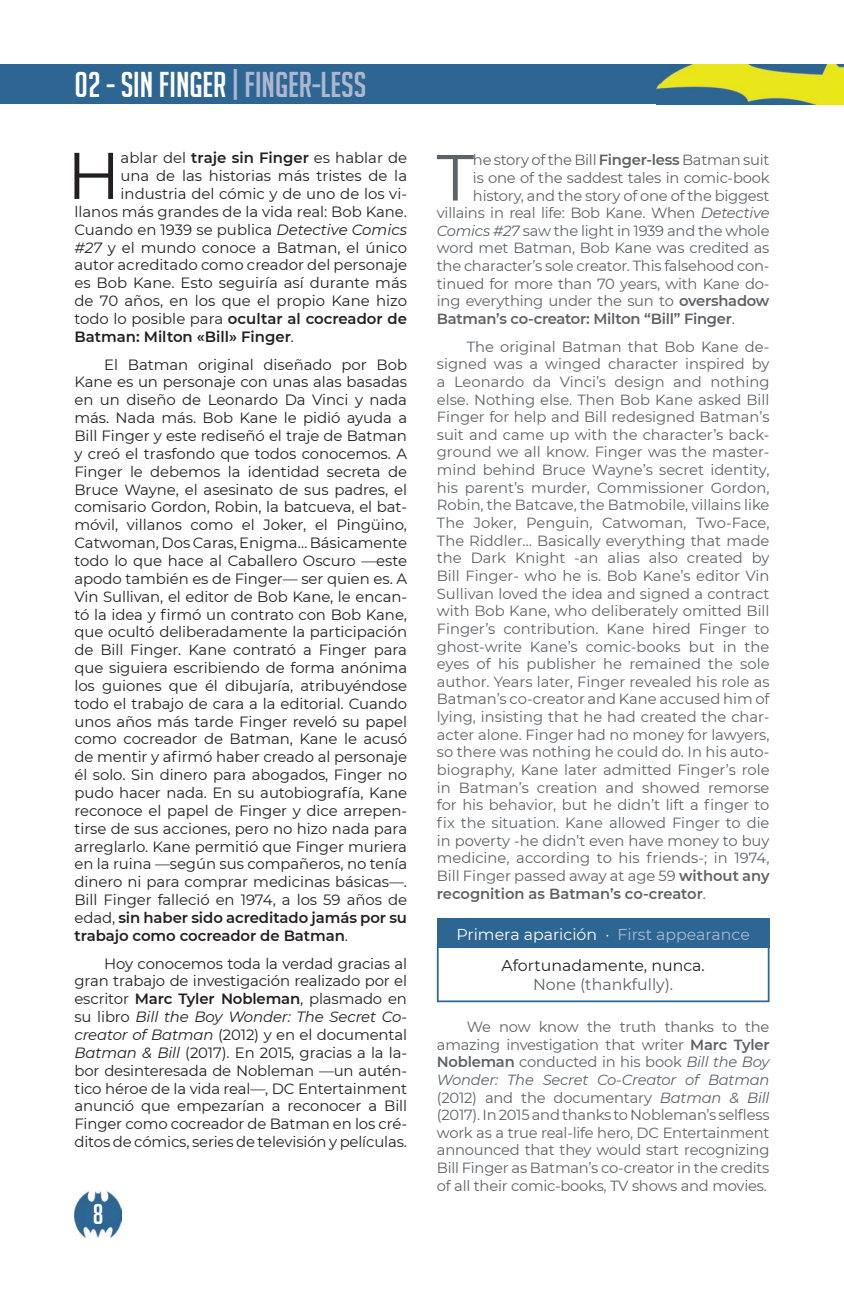
<style>
.page{position:relative;width:844px;height:1290px;background:#fff}
.page>*{position:absolute;margin:0;border:0;box-sizing:border-box;transform-origin:0 0}
.t1{font:65.8px "Montserrat";color:#231f20}
.t2{font:65.1px "Montserrat";color:#5d6266}
.t3{font:35px "Big Noodle Titling";color:#fff}
.t4{font:28px "Big Noodle Titling";color:#fff}
.t5{font:15.75px/30.3px "Montserrat";color:#231f20;text-align:center}
.t6{font:15.75px "Montserrat";color:#5d6266}
.t7{font:14.88px/17.8px "Montserrat";color:#231f20;text-align:justify}
.t8{font:600 14.88px "Montserrat";color:#231f20}
.t9{font:14.7px/17.7px "Montserrat";letter-spacing:-.015em;color:#5d6266;text-align:justify}
.t10{font:600 14.7px "Montserrat";letter-spacing:-.015em;color:#5d6266}
.s1{color:#adb8cf}
.s2{font-weight:600}
.s3{font-style:italic}
.s4{font-weight:400}
.s5{color:#fff}
</style>
<div class="page">
<div style="left:0;top:64px;width:843px;height:40px;background:#2d6593"></div>
<img style="left:74px;top:1191px;width:48px;height:47px">
<img style="left:656px;top:104px;width:187px;height:1px">
<img style="left:656px;top:64px;width:187px;height:40px">
<div style="left:437px;top:918px;width:332px;height:29px;background:#2d6593"></div>
<svg style="left:437px;top:947px;width:332px;height:55px"></svg>
<h3 class="t3" style="left:74px;top:66px;width:293px">02 - SIN FINGER <span class="s1">| FINGER-LESS</span></h3>
<h1 class="t1" style="left:67px;top:130px;width:55px">H</h1>
<p class="t7" style="left:120px;top:148px;width:288px">ablar del <span class="s2">traje sin Finger</span> es hablar de</p>
<p class="t7" style="left:120px;top:166px;width:288px">una de las historias más tristes de la</p>
<p class="t7" style="left:120px;top:184px;width:288px">industria del cómic y de uno de los vi-</p>
<p class="t7" style="left:74px;top:202px;width:334px">llanos más grandes de la vida real: Bob Kane.</p>
<p class="t7" style="left:74px;top:220px;width:334px">Cuando en 1939 se publica <span class="s3">Detective Comics</span></p>
<p class="t7" style="left:74px;top:238px;width:334px"><span class="s3">#27</span> y el mundo conoce a Batman, el único</p>
<p class="t7" style="left:74px;top:256px;width:334px">autor acreditado como creador del personaje</p>
<p class="t7" style="left:74px;top:273px;width:334px">es Bob Kane. Esto seguiría así durante más</p>
<p class="t7" style="left:74px;top:291px;width:334px">de 70 años, en los que el propio Kane hizo</p>
<p class="t8" style="left:74px;top:308px;width:334px"><span class="s4">todo lo posible para</span> ocultar al cocreador de</p>
<p class="t8" style="left:74px;top:326px;width:221px">Batman: Milton «Bill» Finger<span class="s4">.</span></p>
<p class="t7" style="left:74px;top:355px;width:334px;text-indent:30px">El Batman original diseñado por Bob Kane es un personaje con unas alas basadas en un diseño de Leonardo Da Vinci y nada más. Nada más. Bob Kane le pidió ayuda a Bill Finger y este rediseñó el traje de Batman y creó el trasfondo que todos conocemos. A Finger le debemos la identidad secreta de Bruce Wayne, el asesinato de sus padres, el comisario Gordon, Robin, la batcueva, el bat&shy;móvil, villanos como el Joker, el Pingüino, Catwoman, Dos Caras, Enigma… Básicamente todo lo que hace al Caballero Oscuro —este apodo también es de Finger— ser quien es. A Vin Sullivan, el editor de Bob Kane, le encan&shy;tó la idea y firmó un contrato con Bob Kane, que ocultó deliberadamente la participación de Bill Finger. Kane contrató a Finger para que siguiera escribiendo de forma anónima los guiones que él dibujaría, atribuyéndose todo el trabajo de cara a la editorial. Cuando unos años más tarde Finger reveló su papel como cocreador de Batman, Kane le acusó de mentir y afirmó haber creado al personaje él solo. Sin dinero para abogados, Finger no pudo hacer nada. En su autobiografía, Kane reconoce el papel de Finger y dice arrepen&shy;tirse de sus acciones, pero no hizo nada para arreglarlo. Kane permitió que Finger muriera en la ruina —según sus compañeros, no tenía dinero ni para comprar medicinas básicas—.<br>Bill Finger falleció en 1974, a los 59 años de edad, <span class="s2">sin haber sido acreditado jamás por su trabajo como cocreador de Batman</span>.</p>
<p class="t7" style="left:74px;top:954px;width:334px;text-indent:30px">Hoy conocemos toda la verdad gracias al gran trabajo de investigación realizado por el escritor <span class="s2">Marc Tyler Nobleman</span>, plasmado en su libro <span class="s3">Bill the Boy Wonder: The Secret Co&shy;creator of Batman</span> (2012) y en el documental <span class="s3">Batman &amp; Bill</span> (2017). En 2015, gracias a la la&shy;bor desinteresada de Nobleman —un autén&shy;tico héroe de la vida real—, DC Entertainment anunció que empezarían a reconocer a Bill Finger como cocreador de Batman en los cré&shy;ditos de cómics, series de televisión y películas.</p>
<h3 class="t4" style="left:93px;top:1199px;width:12px">8</h3>
<h2 class="t2" style="left:436px;top:133px;width:39px">T</h2>
<p class="t9" style="left:473px;top:151px;width:298px">he story of the Bill <span class="s2">Finger-less</span> Batman suit</p>
<p class="t9" style="left:473px;top:168px;width:298px">is one of the saddest tales in comic-book</p>
<p class="t9" style="left:473px;top:186px;width:298px">history, and the story of one of the biggest</p>
<p class="t9" style="left:437px;top:204px;width:334px">villains in real life: Bob Kane. When <span class="s3">Detective</span></p>
<p class="t9" style="left:437px;top:221px;width:334px"><span class="s3">Comics #27</span> saw the light in 1939 and the whole</p>
<p class="t9" style="left:437px;top:239px;width:334px">word met Batman, Bob Kane was credited as</p>
<p class="t9" style="left:437px;top:256px;width:334px">the character’s sole creator. This falsehood con-</p>
<p class="t9" style="left:437px;top:274px;width:334px">tinued for more than 70 years, with Kane do-</p>
<p class="t9" style="left:437px;top:292px;width:334px">ing everything under the sun to <span class="s2">overshadow</span></p>
<p class="t10" style="left:437px;top:308px;width:299px">Batman’s co-creator: Milton “Bill” Finger<span class="s4">.</span></p>
<p class="t9" style="left:437px;top:337px;width:334px;text-indent:30px">The original Batman that Bob Kane de&shy;signed was a winged character inspired by a Leonardo da Vinci’s design and nothing else. Nothing else. Then Bob Kane asked Bill Finger for help and Bill redesigned Batman’s suit and came up with the character’s back&shy;ground we all know. Finger was the master&shy;mind behind Bruce Wayne’s secret identity, his parent’s murder, Commissioner Gordon, Robin, the Batcave, the Batmobile, villains like The Joker, Penguin, Catwoman, Two-Face, The Riddler… Basically everything that made the Dark Knight -an alias also created by Bill Finger- who he is. Bob Kane’s editor Vin Sullivan loved the idea and signed a contract with Bob Kane, who deliberately omitted Bill Finger’s contribution. Kane hired Finger to ghost-write Kane’s comic-books but in the eyes of his publisher he remained the sole author. Years later, Finger revealed his role as Batman’s co-creator and Kane accused him of lying, insisting that he had created the char&shy;acter alone. Finger had no money for lawyers, so there was nothing he could do. In his auto&shy;biography, Kane later admitted Finger’s role in Batman’s creation and showed remorse for his behavior, but he didn’t lift a finger to fix the situation. Kane allowed Finger to die in poverty -he didn’t even have money to buy medicine, according to his friends-; in 1974, Bill Finger passed away at age 59 <span class="s2">without any recognition as Batman’s co-creator</span>.</p>
<p class="t5" style="left:456px;top:919px;width:295px"><span class="s5">Primera aparición ·</span> <span class="s1">First appearance<br></span>Afortunadamente, nunca.</p>
<p class="t6" style="left:533px;top:973px;width:142px">None (thankfully).</p>
<p class="t9" style="left:437px;top:1017px;width:334px;text-indent:30px">We now know the truth thanks to the amazing investigation that writer <span class="s2">Marc Tyler Nobleman</span> conducted in his book <span class="s3">Bill the Boy Wonder: The Secret Co-Creator of Batman </span>(2012) and the documentary <span class="s3">Batman &amp; Bill </span>(2017). In 2015 and thanks to Nobleman’s selfless work as a true real-life hero, DC Entertainment announced that they would start recognizing Bill Finger as Batman’s co-creator in the credits of all their comic-books, TV shows and movies.</p>
</div>
